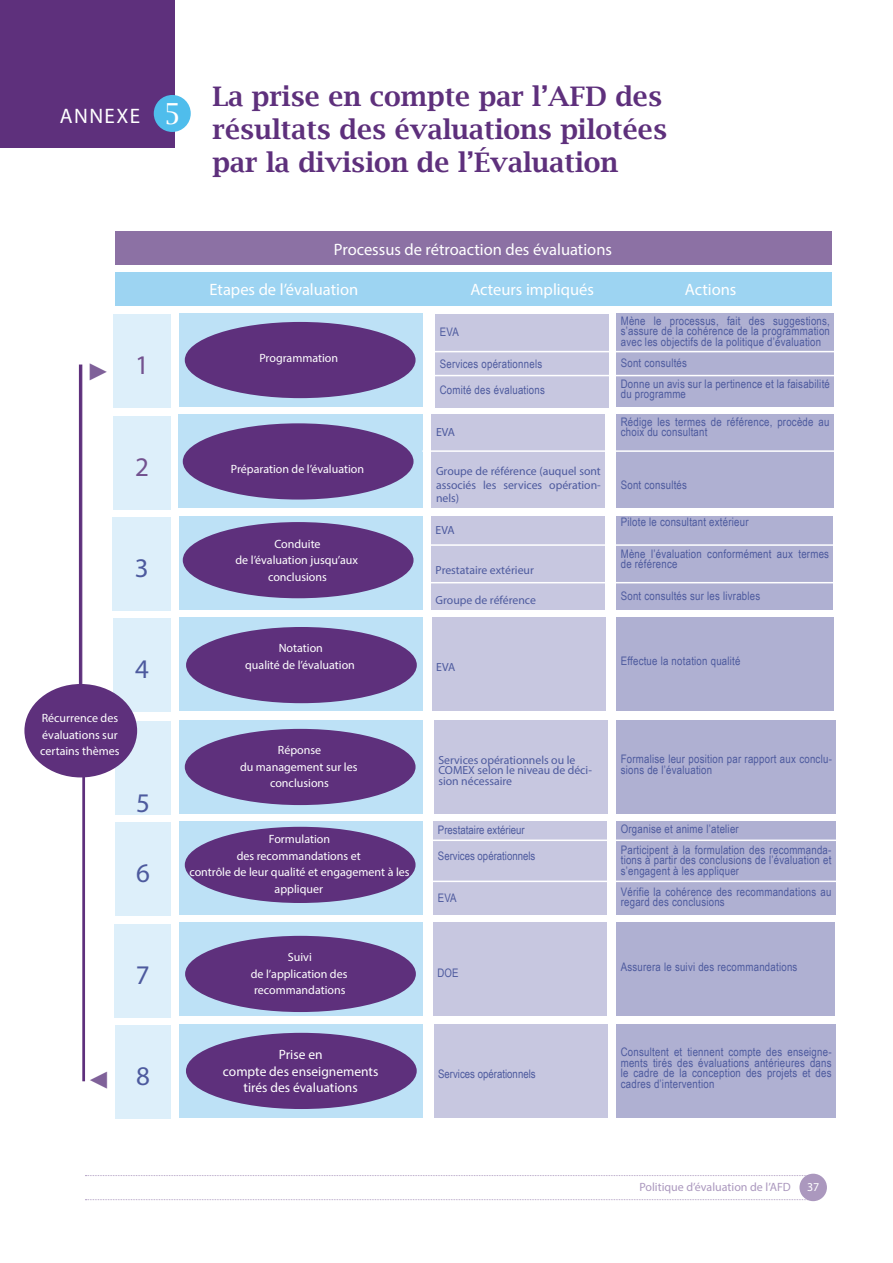
<style>
.page{position:relative;width:893px;height:1263px;background:#fff}
.page>*{position:absolute;margin:0;border:0;box-sizing:border-box;transform-origin:0 0}
.t1{font:29.1px "Lucida Bright";color:#fff}
.t2{font:600 27px/33px "Lucida Bright";color:#5e307c}
.t3{font:27px "Myriad Pro";color:#4d5a9e}
.t4{font:27px "Myriad Pro";color:#73528f}
.t5{font:700 24px "Arial";color:#7f6199}
.t6{font:21px "Myriad Pro";letter-spacing:.07em;color:#fff}
.t7{font:16.5px "Myriad Pro";color:#fff}
.t8{font:13.5px/16.5px "Myriad Pro";color:#fff;text-align:center}
.t9{font:12px/16.5px "Myriad Pro";color:#fff;text-align:center}
.t10{font:12px "Myriad Pro";color:#ab98be}
.t11{font:11.7px/10.5px "Arial Narrow";letter-spacing:.02em;color:#4d5a9e}
.t12{font:11.7px/13.2px "Myriad Pro";color:#4d5a9e;text-align:justify}
.t13{font:11.7px "Arial Narrow";color:#4d5a9e}
</style>
<div class="page">
<div style="left:799px;top:1174px;width:28px;height:27px;background:#ab98be;border-radius:50%"></div>
<svg style="left:85px;top:1175px;width:722px;height:1px"></svg>
<svg style="left:85px;top:1199px;width:722px;height:1px"></svg>
<hr style="left:79px;top:364px;width:3px;height:337px;background:#5e307c">
<div style="left:436px;top:315px;width:173px;height:93px;background:#c7c7e0"></div>
<div style="left:0;top:0;width:174px;height:147px;background:#5e307c"></div>
<div style="left:154px;top:95px;width:37px;height:37px;background:#4fbdec;border-radius:50%"></div>
<div style="left:115px;top:232px;width:716px;height:33px;background:#8c71a4"></div>
<div style="left:114px;top:315px;width:57px;height:93px;background:#ddeffa"></div>
<div style="left:179px;top:313px;width:243px;height:94px;background:#bde1f6"></div>
<div style="left:617px;top:313px;width:217px;height:94px;background:#afb0d2"></div>
<div style="left:113px;top:416px;width:58px;height:93px;background:#ddeffa"></div>
<div style="left:432px;top:415px;width:173px;height:93px;background:#c7c7e0"></div>
<div style="left:617px;top:415px;width:217px;height:93px;background:#afb0d2"></div>
<div style="left:113px;top:517px;width:58px;height:94px;background:#ddeffa"></div>
<div style="left:179px;top:516px;width:243px;height:93px;background:#bde1f6"></div>
<div style="left:431px;top:516px;width:174px;height:93px;background:#c7c7e0"></div>
<div style="left:617px;top:516px;width:216px;height:93px;background:#afb0d2"></div>
<div style="left:113px;top:618px;width:58px;height:94px;background:#ddeffa"></div>
<div style="left:179px;top:617px;width:243px;height:94px;background:#bde1f6"></div>
<div style="left:432px;top:617px;width:173px;height:94px;background:#c7c7e0"></div>
<div style="left:617px;top:617px;width:217px;height:94px;background:#afb0d2"></div>
<div style="left:116px;top:721px;width:55px;height:94px;background:#ddeffa"></div>
<div style="left:179px;top:720px;width:243px;height:94px;background:#bde1f6"></div>
<div style="left:434px;top:720px;width:173px;height:94px;background:#c7c7e0"></div>
<div style="left:617px;top:720px;width:219px;height:94px;background:#afb0d2"></div>
<div style="left:115px;top:823px;width:56px;height:93px;background:#ddeffa"></div>
<div style="left:179px;top:821px;width:243px;height:94px;background:#bde1f6"></div>
<div style="left:434px;top:821px;width:173px;height:94px;background:#c7c7e0"></div>
<div style="left:617px;top:821px;width:219px;height:94px;background:#afb0d2"></div>
<div style="left:115px;top:924px;width:56px;height:93px;background:#ddeffa"></div>
<div style="left:179px;top:923px;width:243px;height:93px;background:#bde1f6"></div>
<div style="left:433px;top:923px;width:173px;height:93px;background:#c7c7e0"></div>
<div style="left:617px;top:923px;width:218px;height:93px;background:#afb0d2"></div>
<div style="left:115px;top:1025px;width:56px;height:93px;background:#ddeffa"></div>
<div style="left:179px;top:1024px;width:243px;height:93px;background:#bde1f6"></div>
<div style="left:434px;top:1024px;width:173px;height:93px;background:#c7c7e0"></div>
<div style="left:617px;top:1024px;width:219px;height:93px;background:#afb0d2"></div>
<div style="left:186px;top:1033px;width:231px;height:76px;background:#5e307c;border-radius:50%"></div>
<div style="left:178px;top:414px;width:244px;height:93px;background:#bde1f6"></div>
<div style="left:115px;top:272px;width:716px;height:34px;background:#9dd4f2"></div>
<div style="left:185px;top:936px;width:231px;height:76px;background:#5e307c;border-radius:50%"></div>
<div style="left:185px;top:322px;width:231px;height:76px;background:#5e307c;border-radius:50%"></div>
<div style="left:183px;top:423px;width:231px;height:76px;background:#5e307c;border-radius:50%"></div>
<div style="left:183px;top:522px;width:231px;height:76px;background:#5e307c;border-radius:50%"></div>
<div style="left:186px;top:627px;width:231px;height:76px;background:#5e307c;border-radius:50%"></div>
<div style="left:185px;top:729px;width:231px;height:76px;background:#5e307c;border-radius:50%"></div>
<div style="left:185px;top:827px;width:231px;height:76px;background:#5e307c;border-radius:50%"></div>
<hr style="left:422px;top:450px;width:414px;height:2px;background:#fff">
<hr style="left:430px;top:544px;width:414px;height:2px;background:#fff">
<hr style="left:430px;top:582px;width:414px;height:1px;background:#fff">
<hr style="left:430px;top:839px;width:414px;height:2px;background:#fff">
<hr style="left:430px;top:880px;width:414px;height:2px;background:#fff">
<hr style="left:433px;top:351px;width:413px;height:1px;background:#fff">
<hr style="left:430px;top:375px;width:414px;height:1px;background:#fff">
<div style="left:24px;top:684px;width:113px;height:93px;background:#5e307c;border-radius:50%"></div>
<div style="left:82px;top:763px;width:3px;height:318px;background:#5e307c;border:1px solid #5e307c"></div>
<p class="t6" style="left:60px;top:103px;width:82px">ANNEXE</p>
<p class="t1" style="left:164px;top:97px;width:19px">5</p>
<p class="t5" style="left:87px;top:356px;width:25px">►</p>
<p class="t4" style="left:135px;top:349px;width:15px">1</p>
<p class="t4" style="left:135px;top:450px;width:15px">2</p>
<p class="t3" style="left:135px;top:551px;width:15px">3</p>
<p class="t2" style="left:213px;top:80px;width:456px">La prise en compte par l’AFD des résultats des évaluations pilotées par la division de l’Évaluation</p>
<p class="t7" style="left:334px;top:239px;width:280px">Processus de rétroaction des évaluations</p>
<p class="t7" style="left:209px;top:280px;width:150px">Etapes de l’évaluation</p>
<p class="t7" style="left:470px;top:280px;width:125px">Acteurs impliqués</p>
<p class="t7" style="left:685px;top:280px;width:53px">Actions</p>
<p class="t9" style="left:259px;top:350px;width:80px">Programmation</p>
<p class="t9" style="left:231px;top:460px;width:135px">Préparation de l’évaluation</p>
<p class="t9" style="left:235px;top:535px;width:124px">Conduite<br>de l’évaluation jusqu’aux conclusions</p>
<p class="t11" style="left:440px;top:326px;width:21px">EVA</p>
<p class="t11" style="left:440px;top:358px;width:104px">Services opérationnels</p>
<p class="t11" style="left:440px;top:384px;width:107px">Comité des évaluations</p>
<p class="t12" style="left:436px;top:425px;width:20px">EVA</p>
<p class="t12" style="left:436px;top:465px;width:166px">Groupe de référence (auquel sont associés les services opération&shy;nels)</p>
<p class="t12" style="left:436px;top:523px;width:20px">EVA</p>
<p class="t12" style="left:436px;top:563px;width:100px">Prestataire extérieur</p>
<p class="t12" style="left:436px;top:593px;width:102px">Groupe de référence</p>
<p class="t11" style="left:621px;top:315px;width:211px;text-align:justify">Mène le processus, fait des suggestions, s’assure de la cohérence de la programmation avec les objectifs de la politique d’évaluation</p>
<p class="t11" style="left:621px;top:357px;width:68px">Sont consultés</p>
<p class="t11" style="left:621px;top:378px;width:211px">Donne un avis sur la pertinence et la faisabilité du programme</p>
<p class="t11" style="left:621px;top:416px;width:210px">Rédige les termes de référence, procède au choix du consultant</p>
<p class="t11" style="left:621px;top:479px;width:68px">Sont consultés</p>
<p class="t11" style="left:621px;top:516px;width:129px">Pilote le consultant extérieur</p>
<p class="t11" style="left:621px;top:548px;width:210px">Mène l’évaluation conformément aux termes de référence</p>
<p class="t11" style="left:621px;top:590px;width:141px">Sont consultés sur les livrables</p>
<p class="t9" style="left:40px;top:709px;width:81px;text-align:left">Récurrence des évaluations sur certains thèmes</p>
<p class="t9" style="left:245px;top:640px;width:111px">Notation<br>qualité de l’évaluation</p>
<p class="t3" style="left:135px;top:652px;width:15px">4</p>
<p class="t12" style="left:436px;top:661px;width:20px">EVA</p>
<p class="t11" style="left:621px;top:655px;width:121px">Effectue la notation qualité</p>
<p class="t3" style="left:136px;top:786px;width:15px">5</p>
<p class="t3" style="left:136px;top:857px;width:15px">6</p>
<p class="t9" style="left:240px;top:742px;width:119px">Réponse<br>du management sur les conclusions</p>
<p class="t9" style="left:189px;top:831px;width:222px">Formulation<br>des recommandations et<br>contrôle de leur qualité et engagement à les appliquer</p>
<p class="t12" style="left:438px;top:754px;width:155px;line-height:10.5px;text-align:left">Services opérationnels ou le<br>COMEX selon le niveau de déci&shy;sion nécessaire</p>
<p class="t11" style="left:621px;top:753px;width:213px">Formalise leur position par rapport aux conclu&shy;sions de l’évaluation</p>
<p class="t13" style="left:438px;top:821px;width:88px">Prestataire extérieur</p>
<p class="t13" style="left:438px;top:847px;width:99px">Services opérationnels</p>
<p class="t11" style="left:438px;top:892px;width:20px">EVA</p>
<p class="t11" style="left:621px;top:823px;width:120px">Organise et anime l’atelier</p>
<p class="t11" style="left:621px;top:844px;width:212px;text-align:justify">Participent à la formulation des recommanda&shy;tions à partir des conclusions de l’évaluation et s’engagent à les appliquer</p>
<p class="t11" style="left:621px;top:886px;width:212px">Vérifie la cohérence des recommandations au regard des conclusions</p>
<p class="t9" style="left:251px;top:949px;width:98px">Suivi<br>de l’application des recommandations</p>
<p class="t3" style="left:136px;top:958px;width:15px">7</p>
<p class="t11" style="left:438px;top:967px;width:22px">DOE</p>
<p class="t11" style="left:621px;top:961px;width:178px">Assurera le suivi des recommandations</p>
<p class="t5" style="left:111px;top:1096px;width:25px;rotate:-180deg">►</p>
<p class="t8" style="left:223px;top:1046px;width:157px">Prise en<br>compte des enseignements tirés des évaluations</p>
<p class="t3" style="left:136px;top:1059px;width:15px">8</p>
<p class="t13" style="left:438px;top:1065px;width:99px">Services opérationnels</p>
<p class="t11" style="left:621px;top:1046px;width:212px;text-align:justify">Consultent et tiennent compte des enseigne&shy;ments tirés des évaluations antérieures dans le cadre de la conception des projets et des cadres d’intervention</p>
<p class="t10" style="left:639px;top:1180px;width:153px">Politique d’évaluation de l’AFD</p>
<p class="t9" style="left:807px;top:1179px;width:14px">37</p>
</div>
